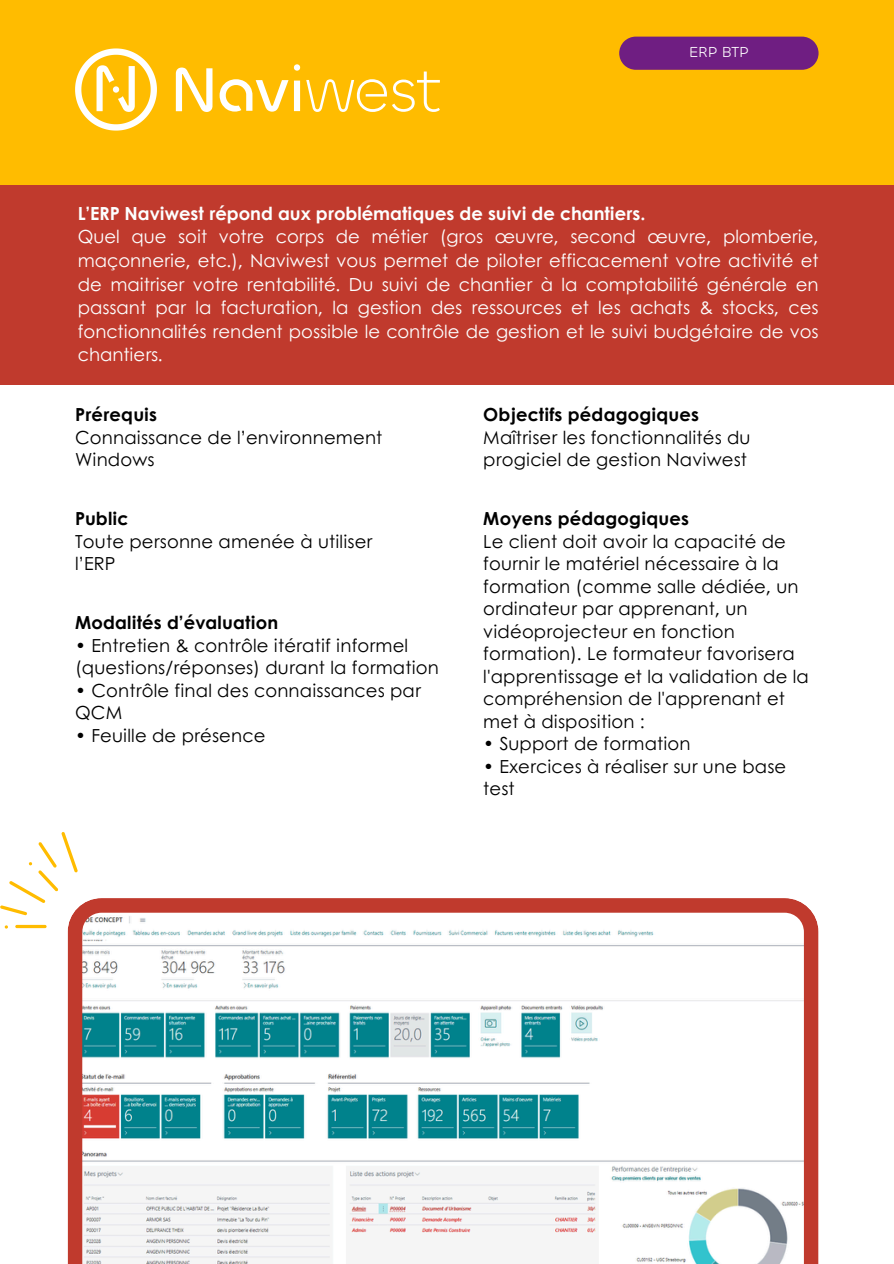
<style>
.page{position:relative;width:894px;height:1264px;background:#fff}
.page>*{position:absolute;margin:0;border:0;box-sizing:border-box;transform-origin:0 0}
.t1{font:18px/22.5px "Century Gothic";letter-spacing:.01em;color:#000}
.t2{font:18px/23.7px "Century Gothic";color:#fdffff}
.t3{font:700 18px "Century Gothic";letter-spacing:.01em;color:#000}
.t4{font:15px "false";color:#fff}
.s1{font-weight:700}
</style>
<div class="page">
<div style="left:0;top:0;width:893px;height:185px;background:#ffbc00"></div>
<div style="left:0;top:185px;width:893px;height:199px;background:#c03a2d"></div>
<svg style="left:15px;top:924px;width:32px;height:4px"></svg>
<svg style="left:0;top:832px;width:78px;height:83px"></svg>
<svg style="left:68px;top:898px;width:750px;height:365px"></svg>
<svg style="left:75px;top:48px;width:82px;height:83px"></svg>
<svg style="left:219px;top:79px;width:69px;height:33px"></svg>
<svg style="left:294px;top:64px;width:6px;height:47px"></svg>
<svg style="left:176px;top:67px;width:36px;height:45px"></svg>
<svg style="left:306px;top:71px;width:134px;height:41px"></svg>
<div style="left:619px;top:37px;width:199px;height:33px;background:#6f1e82"></div>
<h1 class="t4" style="left:688px;top:42px;width:61px">ERP BTP</h1>
<p class="t2" style="left:78px;top:200px;width:742px"><span class="s1">L’ERP Naviwest répond aux problématiques de suivi de chantiers.<br></span>Quel que soit votre corps de métier (gros œuvre, second œuvre, plomberie, maçonnerie, etc.), Naviwest vous permet de piloter efficacement votre activité et de maitriser votre rentabilité. Du suivi de chantier à la comptabilité générale en passant par la facturation, la gestion des ressources et les achats &amp; stocks, ces fonctionnalités rendent possible le contrôle de gestion et le suivi budgétaire de vos chantiers.</p>
<h1 class="t1" style="left:75px;top:403px;width:309px"><span class="s1">Prérequis<br></span>Connaissance de l’environnement<br>Windows</h1>
<h1 class="t1" style="left:483px;top:403px;width:268px"><span class="s1">Objectifs pédagogiques<br></span>Maîtriser les fonctionnalités du progiciel de gestion Naviwest</h1>
<h1 class="t1" style="left:75px;top:506px;width:299px"><span class="s1">Public<br></span>Toute personne amenée à utiliser l’ERP</h1>
<h1 class="t3" style="left:75px;top:609px;width:204px">Modalités d’évaluation</h1>
<h1 class="t1" style="left:75px;top:633px;width:365px">• Entretien &amp; contrôle itératif informel (questions/réponses) durant la formation</h1>
<h1 class="t1" style="left:75px;top:678px;width:347px">• Contrôle final des connaissances par<br>QCM</h1>
<h1 class="t1" style="left:75px;top:723px;width:192px">• Feuille de présence</h1>
<h1 class="t1" style="left:483px;top:506px;width:327px"><span class="s1">Moyens pédagogiques<br></span>Le client doit avoir la capacité de fournir le matériel nécessaire à la formation (comme salle dédiée, un ordinateur par apprenant, un vidéoprojecteur en fonction formation). Le formateur favorisera l'apprentissage et la validation de la compréhension de l'apprenant et met à disposition :</h1>
<h1 class="t1" style="left:483px;top:731px;width:209px">• Support de formation</h1>
<h1 class="t1" style="left:483px;top:754px;width:304px">• Exercices à réaliser sur une base test</h1>
</div>
